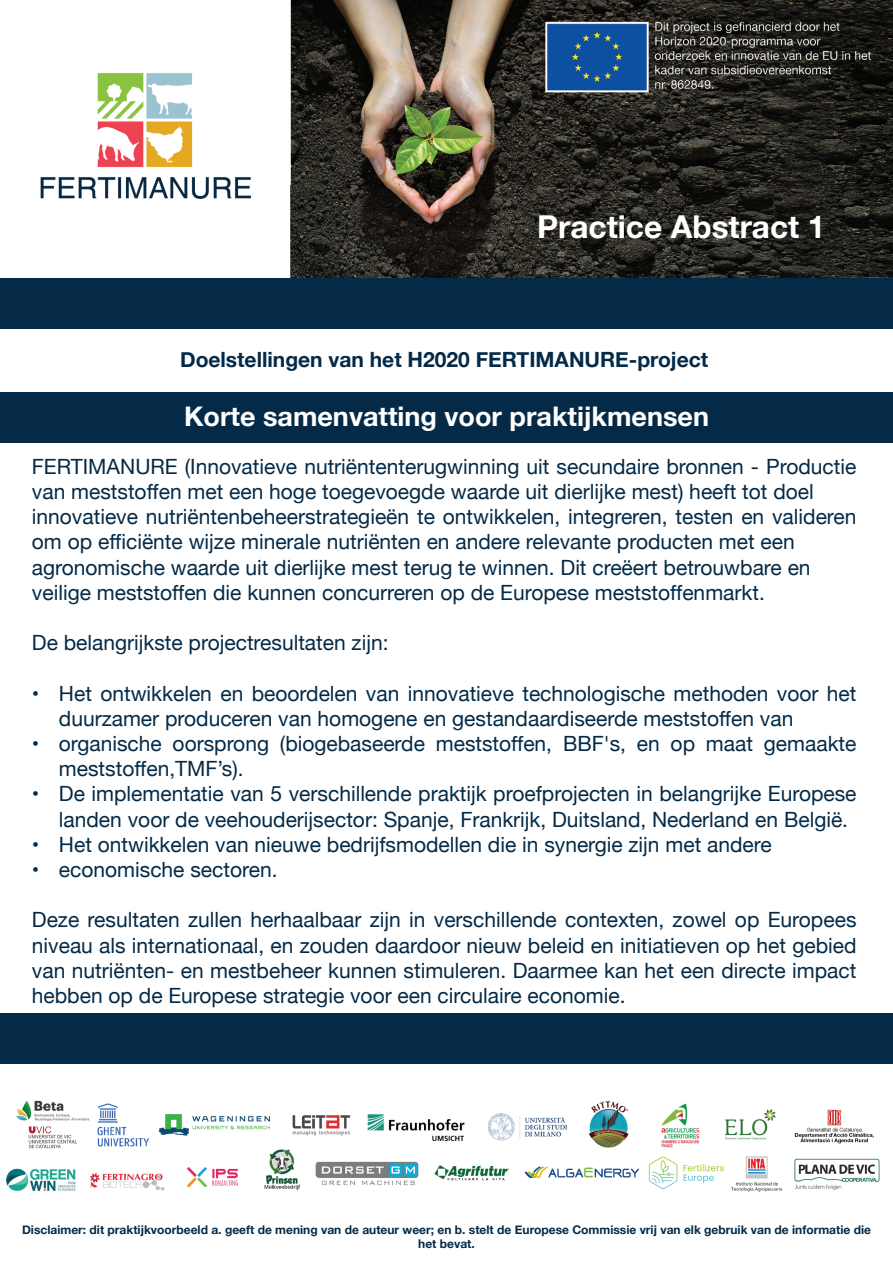
<style>
.page{position:relative;width:893px;height:1263px;background:#fff}
.page>*{position:absolute;margin:0;border:0;box-sizing:border-box;transform-origin:0 0}
.t1{font:700 31.5px "Helvetica Neue";color:#fff}
.t2{font:700 27px "Helvetica Neue";color:#fff}
.t3{font:21px/25.2px "Helvetica Neue";color:#042a47}
.t4{font:700 21px "Helvetica Neue";color:#042a47}
.t5{font:700 12px/14.4px "Helvetica Neue";color:#042a47;text-align:center}
</style>
<div class="page">
<img style="left:6px;top:1100px;width:874px;height:92px">
<div style="left:0;top:393px;width:893px;height:50px;background:#042a47"></div>
<div style="left:0;top:1013px;width:893px;height:51px;background:#042a47"></div>
<div style="left:0;top:278px;width:893px;height:50px;background:#042a47"></div>
<img style="left:40px;top:73px;width:211px;height:126px">
<img style="left:291px;top:0;width:250px;height:278px">
<img style="left:541px;top:0;width:352px;height:46px">
<img style="left:843px;top:46px;width:50px;height:232px">
<img style="left:541px;top:107px;width:302px;height:171px">
<img style="left:540px;top:9px;width:335px;height:98px">
<h1 class="t1" style="left:537px;top:202px;width:290px">Practice Abstract 1</h1>
<p class="t4" style="left:180px;top:343px;width:530px">Doelstellingen van het H2020 FERTIMANURE-project</p>
<p class="t2" style="left:184px;top:395px;width:526px">Korte samenvatting voor praktijkmensen</p>
<p class="t3" style="left:32px;top:455px;width:826px">FERTIMANURE (Innovatieve nutriëntenterugwinning uit secundaire bronnen - Productie van meststoffen met een hoge toegevoegde waarde uit dierlijke mest) heeft tot doel innovatieve nutriëntenbeheerstrategieën te ontwikkelen, integreren, testen en valideren om op efficiënte wijze minerale nutriënten en andere relevante producten met een agronomische waarde uit dierlijke mest terug te winnen. Dit creëert betrouwbare en veilige meststoffen die kunnen concurreren op de Europese meststoffenmarkt.</p>
<p class="t3" style="left:32px;top:631px;width:358px">De belangrijkste projectresultaten zijn:</p>
<p class="t3" style="left:59px;top:682px;width:799px;text-indent:-27px">• Het ontwikkelen en beoordelen van innovatieve technologische methoden voor het duurzamer produceren van homogene en gestandaardiseerde meststoffen van</p>
<p class="t3" style="left:59px;top:732px;width:799px;text-indent:-27px">• organische oorsprong (biogebaseerde meststoffen, BBF's, en op maat gemaakte meststoffen,TMF’s).</p>
<p class="t3" style="left:59px;top:783px;width:799px;text-indent:-27px">• De implementatie van 5 verschillende praktijk proefprojecten in belangrijke Europese landen voor de veehouderijsector: Spanje, Frankrijk, Duitsland, Nederland en België.</p>
<p class="t3" style="left:32px;top:833px;width:741px">• Het ontwikkelen van nieuwe bedrijfsmodellen die in synergie zijn met andere</p>
<p class="t3" style="left:32px;top:858px;width:247px">• economische sectoren.</p>
<p class="t3" style="left:32px;top:909px;width:826px;text-align:justify">Deze resultaten zullen herhaalbaar zijn in verschillende contexten, zowel op Europees niveau als internationaal, en zouden daardoor nieuw beleid en initiatieven op het gebied van nutriënten- en mestbeheer kunnen stimuleren. Daarmee kan het een directe impact hebben op de Europese strategie voor een circulaire economie.</p>
<p class="t5" style="left:22px;top:1222px;width:850px">Disclaimer: dit praktijkvoorbeeld a. geeft de mening van de auteur weer; en b. stelt de Europese Commissie vrij van elk gebruik van de informatie die het bevat.</p>
</div>
